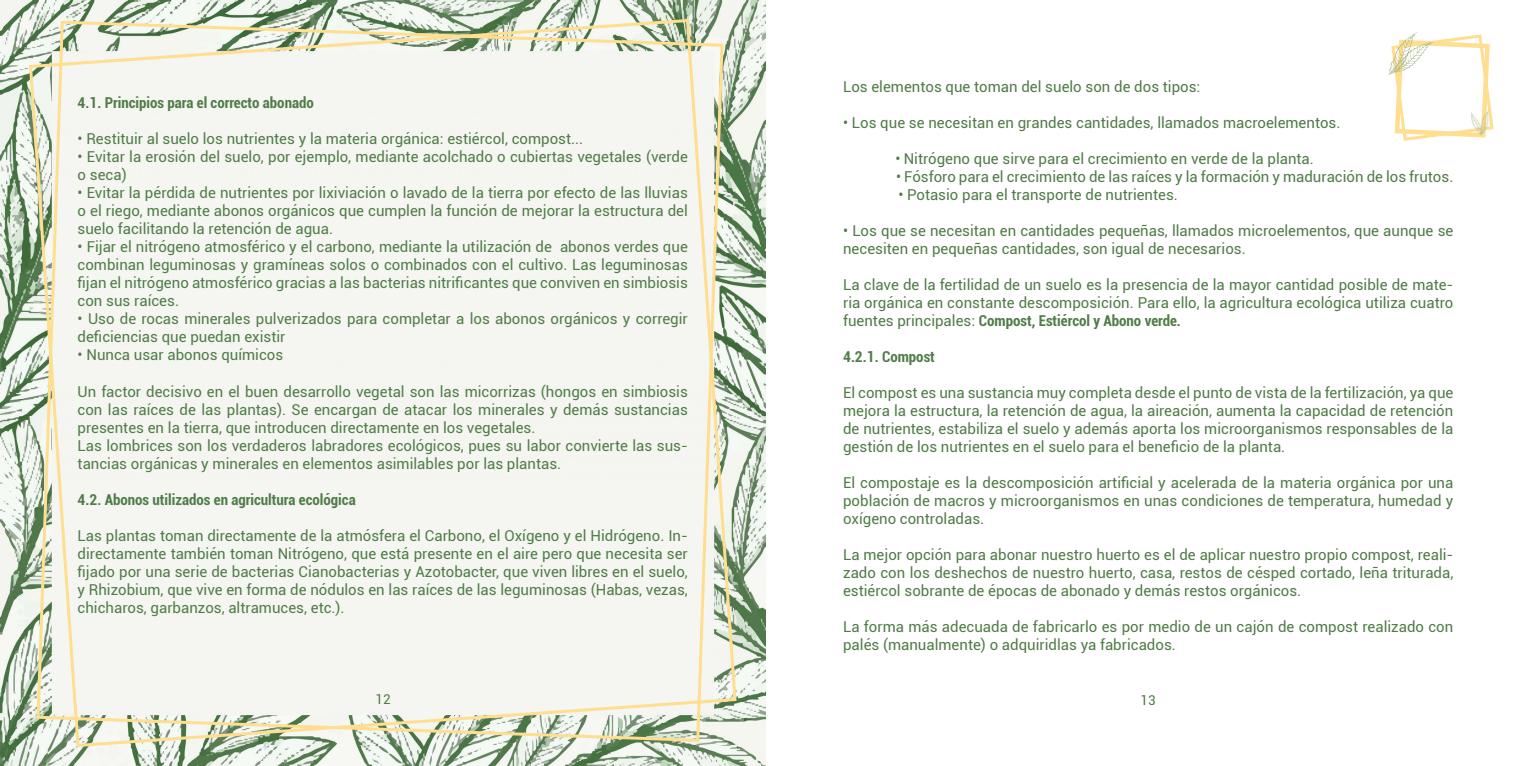
<style>
.page{position:relative;width:1531px;height:766px;background:#fff}
.page>*{position:absolute;margin:0;border:0;box-sizing:border-box;transform-origin:0 0}
.t1{font:15px/18px "Roboto";color:#507c48;text-align:justify}
.t2{font:700 condensed 15px "Roboto";color:#507c48}
.t3{font:13.5px "Roboto";color:#507c48}
.s1{font-weight:700;font-stretch:condensed}
</style>
<div class="page">
<img style="left:0;top:0;width:765px;height:765px">
<svg style="left:27px;top:17px;width:711px;height:731px"></svg>
<svg style="left:35px;top:19px;width:690px;height:724px"></svg>
<svg style="left:1391px;top:34px;width:103px;height:107px"></svg>
<p class="t2" style="left:78px;top:92px;width:238px">4.1. Principios para el correcto abonado</p>
<p class="t1" style="left:78px;top:129px;width:507px">• Restituir al suelo los nutrientes y la materia orgánica: estiércol, compost...</p>
<p class="t1" style="left:78px;top:147px;width:612px">• Evitar la erosión del suelo, por ejemplo, mediante acolchado o cubiertas vegetales (verde o seca)</p>
<p class="t1" style="left:78px;top:183px;width:612px">• Evitar la pérdida de nutrientes por lixiviación o lavado de la tierra por efecto de las lluvias o el riego, mediante abonos orgánicos que cumplen la función de mejorar la estructura del suelo facilitando la retención de agua.</p>
<p class="t1" style="left:78px;top:237px;width:612px">• Fijar el nitrógeno atmosférico y el carbono, mediante la utilización de abonos verdes que combinan leguminosas y gramíneas solos o combinados con el cultivo. Las leguminosas fijan el nitrógeno atmosférico gracias a las bacterias nitrificantes que conviven en simbiosis con sus raíces.</p>
<p class="t1" style="left:78px;top:309px;width:612px">• Uso de rocas minerales pulverizados para completar a los abonos orgánicos y corregir deficiencias que puedan existir</p>
<p class="t1" style="left:78px;top:345px;width:207px">• Nunca usar abonos químicos</p>
<p class="t1" style="left:78px;top:381px;width:612px;text-align:left">Un factor decisivo en el buen desarrollo vegetal son las micorrizas (hongos en simbiosis con las raíces de las plantas). Se encargan de atacar los minerales y demás sustancias presentes en la tierra, que introducen directamente en los vegetales.<br>Las lombrices son los verdaderos labradores ecológicos, pues su labor convierte las sus&shy;tancias orgánicas y minerales en elementos asimilables por las plantas.</p>
<p class="t2" style="left:78px;top:488px;width:280px">4.2. Abonos utilizados en agricultura ecológica</p>
<p class="t1" style="left:78px;top:525px;width:612px">Las plantas toman directamente de la atmósfera el Carbono, el Oxígeno y el Hidrógeno. In&shy;directamente también toman Nitrógeno, que está presente en el aire pero que necesita ser fijado por una serie de bacterias Cianobacterias y Azotobacter, que viven libres en el suelo, y Rhizobium, que vive en forma de nódulos en las raíces de las leguminosas (Habas, vezas, chicharos, garbanzos, altramuces, etc.).</p>
<p class="t1" style="left:843px;top:77px;width:359px">Los elementos que toman del suelo son de dos tipos:</p>
<p class="t1" style="left:843px;top:113px;width:499px">• Los que se necesitan en grandes cantidades, llamados macroelementos.</p>
<p class="t1" style="left:895px;top:149px;width:420px">• Nitrógeno que sirve para el crecimiento en verde de la planta.</p>
<p class="t1" style="left:896px;top:167px;width:559px">• Fósforo para el crecimiento de las raíces y la formación y maduración de los frutos.</p>
<p class="t1" style="left:898px;top:185px;width:281px">• Potasio para el transporte de nutrientes.</p>
<p class="t1" style="left:843px;top:221px;width:612px">• Los que se necesitan en cantidades pequeñas, llamados microelementos, que aunque se necesiten en pequeñas cantidades, son igual de necesarios.</p>
<p class="t1" style="left:843px;top:275px;width:612px">La clave de la fertilidad de un suelo es la presencia de la mayor cantidad posible de mate&shy;ria orgánica en constante descomposición. Para ello, la agricultura ecológica utiliza cuatro fuentes principales: <span class="s1">Compost, Estiércol y Abono verde.</span></p>
<p class="t2" style="left:843px;top:346px;width:93px">4.2.1. Compost</p>
<p class="t1" style="left:843px;top:383px;width:612px">El compost es una sustancia muy completa desde el punto de vista de la fertilización, ya que mejora la estructura, la retención de agua, la aireación, aumenta la capacidad de retención de nutrientes, estabiliza el suelo y además aporta los microorganismos responsables de la gestión de los nutrientes en el suelo para el beneficio de la planta.</p>
<p class="t1" style="left:843px;top:473px;width:612px">El compostaje es la descomposición artificial y acelerada de la materia orgánica por una población de macros y microorganismos en unas condiciones de temperatura, humedad y oxígeno controladas.</p>
<p class="t1" style="left:843px;top:545px;width:612px">La mejor opción para abonar nuestro huerto es el de aplicar nuestro propio compost, reali&shy;zado con los deshechos de nuestro huerto, casa, restos de césped cortado, leña triturada, estiércol sobrante de épocas de abonado y demás restos orgánicos.</p>
<p class="t1" style="left:843px;top:617px;width:612px">La forma más adecuada de fabricarlo es por medio de un cajón de compost realizado con palés (manualmente) o adquiridlas ya fabricados.</p>
<p class="t3" style="left:375px;top:689px;width:17px">12</p>
<p class="t3" style="left:1140px;top:690px;width:17px">13</p>
</div>
